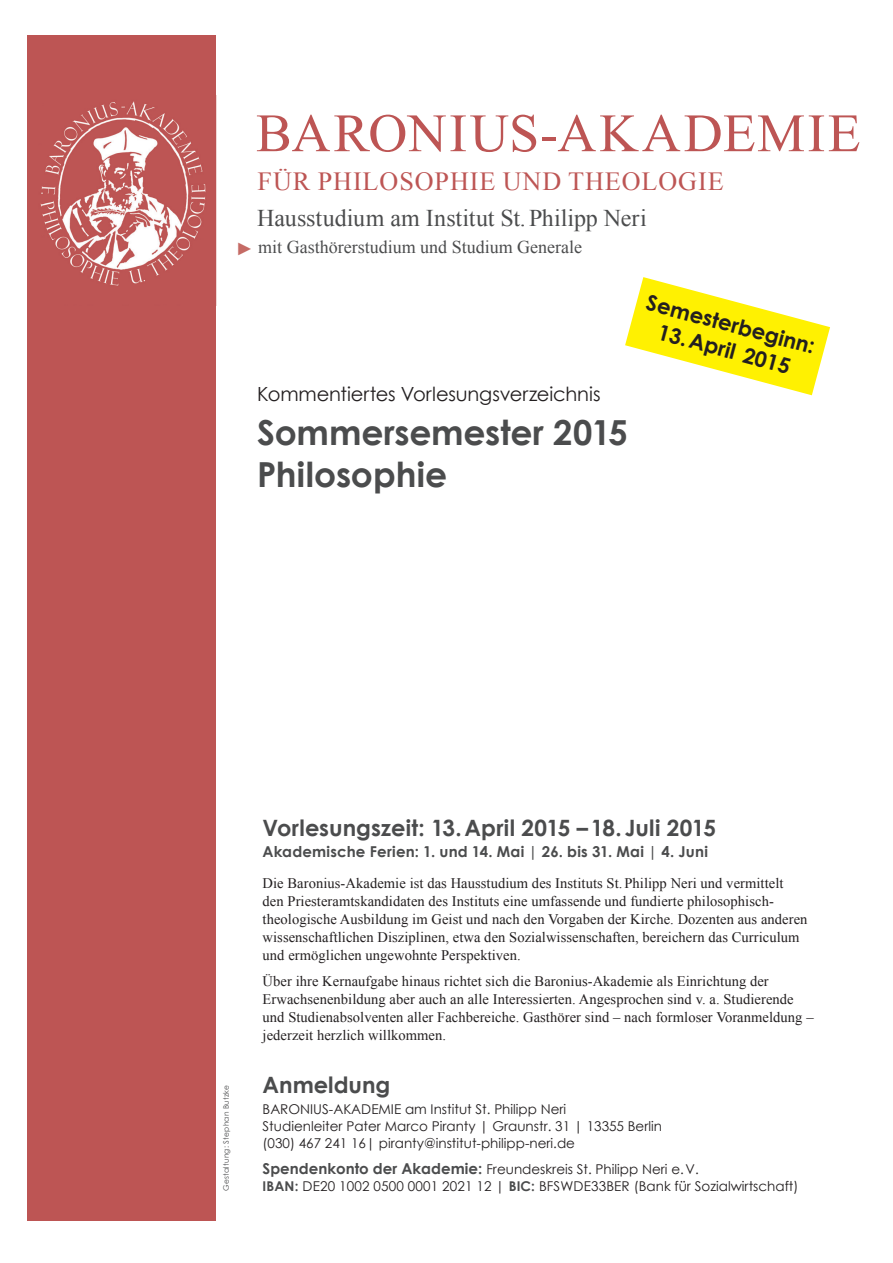
<style>
.page{position:relative;width:893px;height:1263px;background:#fff}
.page>*{position:absolute;margin:0;border:0;box-sizing:border-box;transform-origin:0 0}
.t1{font:54px "Times New Roman";letter-spacing:.045em;color:#bd5554}
.t2{font:700 34.5px/42px "Century Gothic";letter-spacing:-.005em;color:#4b4c4d}
.t3{font:26.1px "Times New Roman";letter-spacing:.035em;color:#bd5554}
.t4{font:24px "Times New Roman";color:#4b4c4d}
.t5{font:700 22.5px "Century Gothic";color:#4b4c4d}
.t6{font:700 21.45px/25.7px "Century Gothic";color:#231f20;text-align:center}
.t7{font:19.5px "Century Gothic";letter-spacing:-.005em;color:#231f20}
.t8{font:18px "Times New Roman";color:#4b4c4d}
.t9{font:700 15px "Century Gothic";letter-spacing:.01em;color:#4b4c4d}
.t10{font:14.55px/18px "Times New Roman";letter-spacing:.005em;color:#231f20}
.t11{font:13.5px/17.2px "Century Gothic";color:#231f20}
.t12{font:7.5px "Century Gothic";letter-spacing:.03em;color:#4b4c4d}
.s1{color:#c56b65}
.s2{font-weight:700;font-size:15px;color:#4b4c4d}
.s3{font-weight:700;color:#4b4c4d}
</style>
<div class="page">
<div style="left:27px;top:35px;width:189px;height:1185px;background:#bd5554"></div>
<svg style="left:625px;top:277px;width:205px;height:118px"></svg>
<img style="left:40px;top:96px;width:177px;height:209px">
<h1 class="t1" style="left:256px;top:95px;width:606px">BARONIUS-AKADEMIE</h1>
<h3 class="t3" style="left:258px;top:163px;width:468px">FÜR PHILOSOPHIE UND THEOLOGIE</h3>
<h3 class="t4" style="left:257px;top:201px;width:391px">Hausstudium am Institut St.Philipp Neri</h3>
<p class="t8" style="left:236px;top:235px;width:348px"><span class="s1">►</span> mit Gasthörerstudium und Studium Generale</p>
<h3 class="t7" style="left:257px;top:381px;width:345px">Kommentiertes Vorlesungsverzeichnis</h3>
<h2 class="t2" style="left:257px;top:410px;width:372px">Sommersemester 2015<br>Philosophie</h2>
<h3 class="t6" style="left:650px;top:288px;width:175px;rotate:15deg">Semesterbeginn:<br>13.April 2015</h3>
<p class="t12" style="left:221px;top:1191px;width:107px;rotate:-90deg">Gestaltung: Stephan Butzke</p>
<h3 class="t5" style="left:263px;top:811px;width:455px">Vorlesungszeit: 13.April 2015 –18. Juli 2015</h3>
<p class="t9" style="left:263px;top:840px;width:447px">Akademische Ferien: 1. und 14. Mai | 26. bis 31. Mai | 4. Juni</p>
<p class="t10" style="left:263px;top:873px;width:546px">Die Baronius-Akademie ist das Hausstudium des Instituts St.Philipp Neri und vermittelt den Priesteramtskandidaten des Instituts eine umfassende und fundierte philosophisch&shy;theologische Ausbildung im Geist und nach den Vorgaben der Kirche. Dozenten aus anderen wissenschaftlichen Disziplinen, etwa den Sozialwissenschaften, bereichern das Curriculum und ermöglichen ungewohnte Perspektiven.</p>
<p class="t10" style="left:263px;top:972px;width:552px">Über ihre Kernaufgabe hinaus richtet sich die Baronius-Akademie als Einrichtung der Erwachsenenbildung aber auch an alle Interessierten. Angesprochen sind v. a. Studierende und Studienabsolventen aller Fachbereiche. Gasthörer sind – nach formloser Voranmeldung – jederzeit herzlich willkommen.</p>
<h3 class="t5" style="left:263px;top:1068px;width:129px">Anmeldung</h3>
<p class="t11" style="left:263px;top:1100px;width:401px">BARONIUS-AKADEMIE am Institut St. Philipp Neri<br>Studienleiter Pater Marco Piranty | Graunstr. 31 | 13355 Berlin (030) 467 241 16| piranty@institut-philipp-neri.de</p>
<p class="t11" style="left:263px;top:1160px;width:438px"><span class="s2">Spendenkonto der Akademie:</span> Freundeskreis St. Philipp Neri e.V.</p>
<p class="t11" style="left:263px;top:1177px;width:537px"><span class="s3">IBAN:</span> DE20 1002 0500 0001 2021 12 | <span class="s3">BIC:</span> BFSWDE33BER (Bank für Sozialwirtschaft)</p>
</div>
